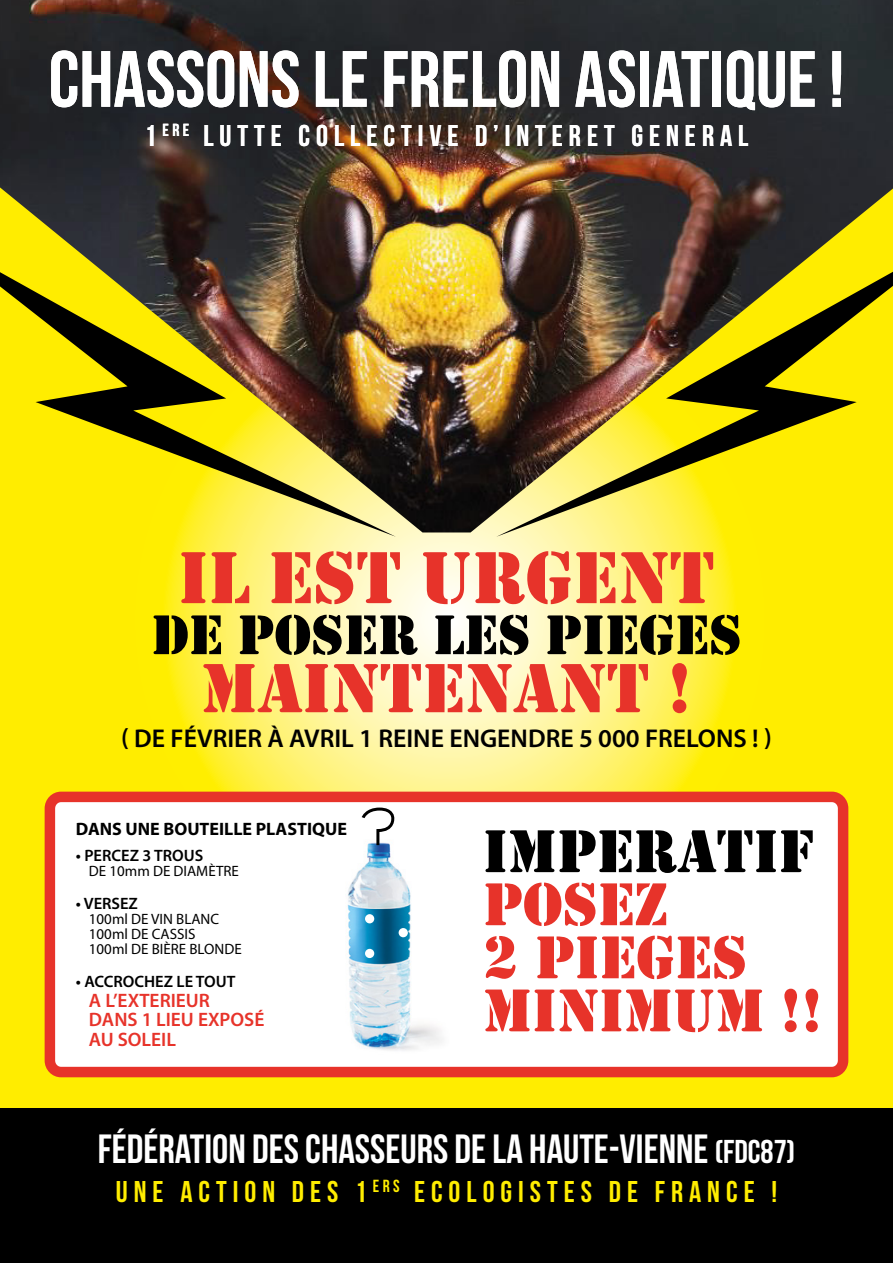
<style>
.page{position:relative;width:893px;height:1263px;background:#fff}
.page>*{position:absolute;margin:0;border:0;box-sizing:border-box;transform-origin:0 0}
.t1{font:79.5px "Bebas Neue";color:#fff}
.t2{font:76.5px "Stencil";color:#e7332a}
.t3{font:72.3px "Stencil";color:#e7332a}
.t4{font:62.7px/53.1px "Stencil";color:#e7332a}
.t5{font:62.7px "Stencil";color:#000}
.t6{font:58.05px "Stencil";color:#000}
.t7{font:40.8px "Bebas Neue";color:#fff}
.t8{font:30px "Bebas Neue";letter-spacing:.2em;color:#ffed00}
.t9{font:30px "Bebas Neue";letter-spacing:.2em;color:#fff}
.t10{font:600 25.8px "Myriad Pro";color:#000}
.t11{font:600 19.5px/19.5px "Myriad Pro";color:#e7332a}
.t12{font:700 18px "Myriad Pro";color:#000}
.t13{font:600 16.5px "Myriad Pro";color:#000}
.t14{font:15px/15px "Myriad Pro";color:#000}
.s1{font-size:33px}
</style>
<div class="page">
<svg style="left:0;top:532px;width:893px;height:577px;background:#feef47"></svg>
<img style="left:0;top:0;width:893px;height:532px">
<div style="left:0;top:1109px;width:893px;height:154px;background:#000"></div>
<div style="left:50px;top:797px;width:793px;height:275px;background:#fff;border-radius:11px"></div>
<div style="left:45px;top:792px;width:803px;height:285px;border:10px solid #e7332a;border-radius:11px"></div>
<img style="left:347px;top:848px;width:95px;height:203px">
<div style="left:365px;top:949px;width:9px;height:9px;background:#fff;border-radius:50%"></div>
<div style="left:399px;top:928px;width:9px;height:9px;background:#fff;border-radius:50%"></div>
<div style="left:365px;top:914px;width:9px;height:9px;background:#fff;border-radius:50%"></div>
<svg style="left:361px;top:807px;width:34px;height:41px"></svg>
<img style="left:0;top:272px;width:396px;height:265px">
<img style="left:496px;top:272px;width:397px;height:265px">
<h1 class="t1" style="left:49px;top:36px;width:797px">CHASSONS LE FRELON ASIATIQUE !</h1>
<h3 class="t9" style="left:145px;top:119px;width:605px">1 <sup>ERE</sup> LUTTE COLLECTIVE D’INTERET GENERAL</h3>
<h2 class="t2" style="left:178px;top:534px;width:538px">IL EST URGENT</h2>
<h3 class="t6" style="left:151px;top:601px;width:592px">DE POSER LES PIEGES</h3>
<h3 class="t3" style="left:201px;top:646px;width:492px">MAINTENANT !</h3>
<h3 class="t10" style="left:121px;top:722px;width:652px">( DE FÉVRIER À AVRIL 1 REINE ENGENDRE 5 000 FRELONS ! )</h3>
<p class="t12" style="left:76px;top:817px;width:273px">DANS UNE BOUTEILLE PLASTIQUE</p>
<p class="t13" style="left:76px;top:845px;width:129px">• PERCEZ 3 TROUS</p>
<p class="t14" style="left:89px;top:863px;width:151px">DE 10mm DE DIAMÈTRE</p>
<p class="t13" style="left:76px;top:893px;width:64px">• VERSEZ</p>
<p class="t14" style="left:89px;top:911px;width:154px">100ml DE VIN BLANC<br>100ml DE CASSIS<br>100ml DE BIÈRE BLONDE</p>
<p class="t13" style="left:76px;top:971px;width:161px">• ACCROCHEZ LE TOUT</p>
<h3 class="t11" style="left:89px;top:990px;width:177px">A L’EXTERIEUR<br>DANS 1 LIEU EXPOSÉ<br>AU SOLEIL</h3>
<h3 class="t5" style="left:483px;top:815px;width:332px">IMPERATIF</h3>
<h3 class="t4" style="left:483px;top:879px;width:341px">POSEZ<br>2 PIEGES<br>MINIMUM !!</h3>
<h3 class="t7" style="left:98px;top:1126px;width:699px">FÉDÉRATION DES CHASSEURS DE LA HAUTE-VIENNE <span class="s1">(FDC87)</span></h3>
<h3 class="t8" style="left:116px;top:1175px;width:663px">UNE ACTION DES 1 <sup>ERS</sup> ECOLOGISTES DE FRANCE !</h3>
</div>
